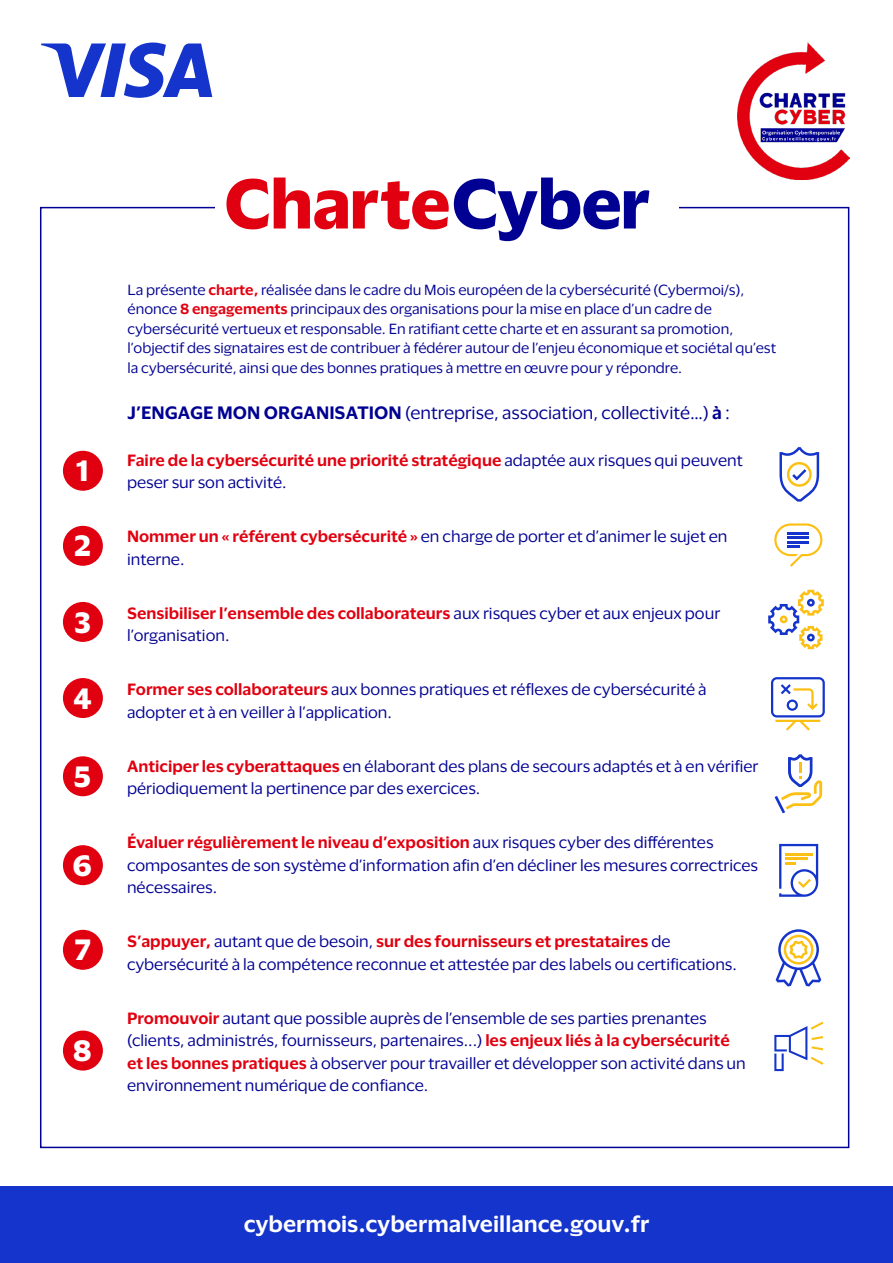
<style>
.page{position:relative;width:893px;height:1263px;background:#fff}
.page>*{position:absolute;margin:0;border:0;box-sizing:border-box;transform-origin:0 0}
.t1{font:700 64.5px "Visa Dialect";letter-spacing:-.02em;color:#e10010}
.t2{font:700 27px "Visa Dialect";color:#fff}
.t3{font:600 21px "Visa Dialect";color:#fff}
.t4{font:16.5px "Visa Dialect";color:#000092}
.t5{font:15px/22.5px "Visa Dialect";color:#000092}
.t6{font:13.5px/19.5px "Visa Dialect";color:#000092}
.s1{color:#000092}
.s2{font-weight:600;color:#e10010}
.s3{font-weight:600}
</style>
<div class="page">
<svg style="left:41px;top:43px;width:171px;height:55px"></svg>
<div style="left:63px;top:451px;width:40px;height:40px;background:#e10010;border-radius:50%"></div>
<div style="left:63px;top:526px;width:40px;height:40px;background:#e10010;border-radius:50%"></div>
<div style="left:63px;top:602px;width:40px;height:40px;background:#e10010;border-radius:50%"></div>
<div style="left:63px;top:678px;width:40px;height:40px;background:#e10010;border-radius:50%"></div>
<div style="left:63px;top:756px;width:40px;height:40px;background:#e10010;border-radius:50%"></div>
<div style="left:63px;top:845px;width:40px;height:40px;background:#e10010;border-radius:50%"></div>
<div style="left:63px;top:930px;width:40px;height:40px;background:#e10010;border-radius:50%"></div>
<div style="left:63px;top:1030px;width:40px;height:40px;background:#e10010;border-radius:50%"></div>
<div style="left:0;top:1186px;width:893px;height:77px;background:#1434cb"></div>
<img style="left:738px;top:43px;width:112px;height:137px">
<svg style="left:779px;top:447px;width:40px;height:55px"></svg>
<svg style="left:774px;top:523px;width:48px;height:44px"></svg>
<svg style="left:768px;top:590px;width:56px;height:59px"></svg>
<svg style="left:771px;top:677px;width:54px;height:54px"></svg>
<svg style="left:775px;top:754px;width:47px;height:59px"></svg>
<svg style="left:779px;top:844px;width:39px;height:53px"></svg>
<hr style="left:785px;top:858px;width:23px;height:2px;background:#fcc015">
<hr style="left:785px;top:853px;width:27px;height:2px;background:#fcc015">
<svg style="left:776px;top:929px;width:45px;height:57px"></svg>
<svg style="left:774px;top:1021px;width:49px;height:50px"></svg>
<p class="t2" style="left:76px;top:449px;width:14px">1</p>
<p class="t2" style="left:74px;top:524px;width:18px">2</p>
<p class="t2" style="left:74px;top:601px;width:18px">3</p>
<p class="t2" style="left:73px;top:677px;width:20px">4</p>
<p class="t2" style="left:74px;top:755px;width:19px">5</p>
<p class="t2" style="left:73px;top:844px;width:21px">6</p>
<p class="t2" style="left:74px;top:928px;width:18px">7</p>
<p class="t2" style="left:73px;top:1029px;width:20px">8</p>
<p class="t1" style="left:224px;top:152px;width:427px">Charte<span class="s1">Cyber</span></p>
<p class="t6" style="left:128px;top:279px;width:650px">La présente <span class="s2">charte,</span> réalisée dans le cadre du Mois européen de la cybersécurité (Cybermoi/s), énonce <span class="s2">8 engagements</span> principaux des organisations pour la mise en place d’un cadre de cybersécurité vertueux et responsable. En ratifiant cette charte et en assurant sa promotion, l’objectif des signataires est de contribuer à fédérer autour de l’enjeu économique et sociétal qu’est la cybersécurité, ainsi que des bonnes pratiques à mettre en œuvre pour y répondre.</p>
<p class="t4" style="left:128px;top:400px;width:604px"><span class="s3">J’ENGAGE MON ORGANISATION</span> (entreprise, association, collectivité…) <span class="s3">à</span> :</p>
<p class="t5" style="left:127px;top:448px;width:617px"><span class="s2">Faire de la cybersécurité une priorité stratégique</span> adaptée aux risques qui peuvent peser sur son activité.</p>
<p class="t5" style="left:127px;top:524px;width:602px"><span class="s2">Nommer un « référent cybersécurité »</span> en charge de porter et d’animer le sujet en interne.</p>
<p class="t5" style="left:127px;top:601px;width:595px"><span class="s2">Sensibiliser l’ensemble des collaborateurs</span> aux risques cyber et aux enjeux pour l’organisation.</p>
<p class="t5" style="left:127px;top:677px;width:581px"><span class="s2">Former ses collaborateurs</span> aux bonnes pratiques et réflexes de cybersécurité à adopter et à en veiller à l’application.</p>
<p class="t5" style="left:127px;top:754px;width:633px"><span class="s2">Anticiper les cyberattaques</span> en élaborant des plans de secours adaptés et à en vérifier périodiquement la pertinence par des exercices.</p>
<p class="t5" style="left:127px;top:830px;width:632px"><span class="s2">Évaluer régulièrement le niveau d’exposition</span> aux risques cyber des différentes composantes de son système d’information afin d’en décliner les mesures correctrices nécessaires.</p>
<p class="t5" style="left:127px;top:929px;width:611px"><span class="s2">S’appuyer,</span> autant que de besoin, <span class="s2">sur des fournisseurs et prestataires</span> de cybersécurité à la compétence reconnue et attestée par des labels ou certifications.</p>
<p class="t5" style="left:127px;top:1006px;width:620px"><span class="s2">Promouvoir</span> autant que possible auprès de l’ensemble de ses parties prenantes (clients, administrés, fournisseurs, partenaires...) <span class="s2">les enjeux liés à la cybersécurité et les bonnes pratiques</span> à observer pour travailler et développer son activité dans un environnement numérique de confiance.</p>
<p class="t3" style="left:244px;top:1207px;width:407px">cybermois.cybermalveillance.gouv.fr</p>
</div>
